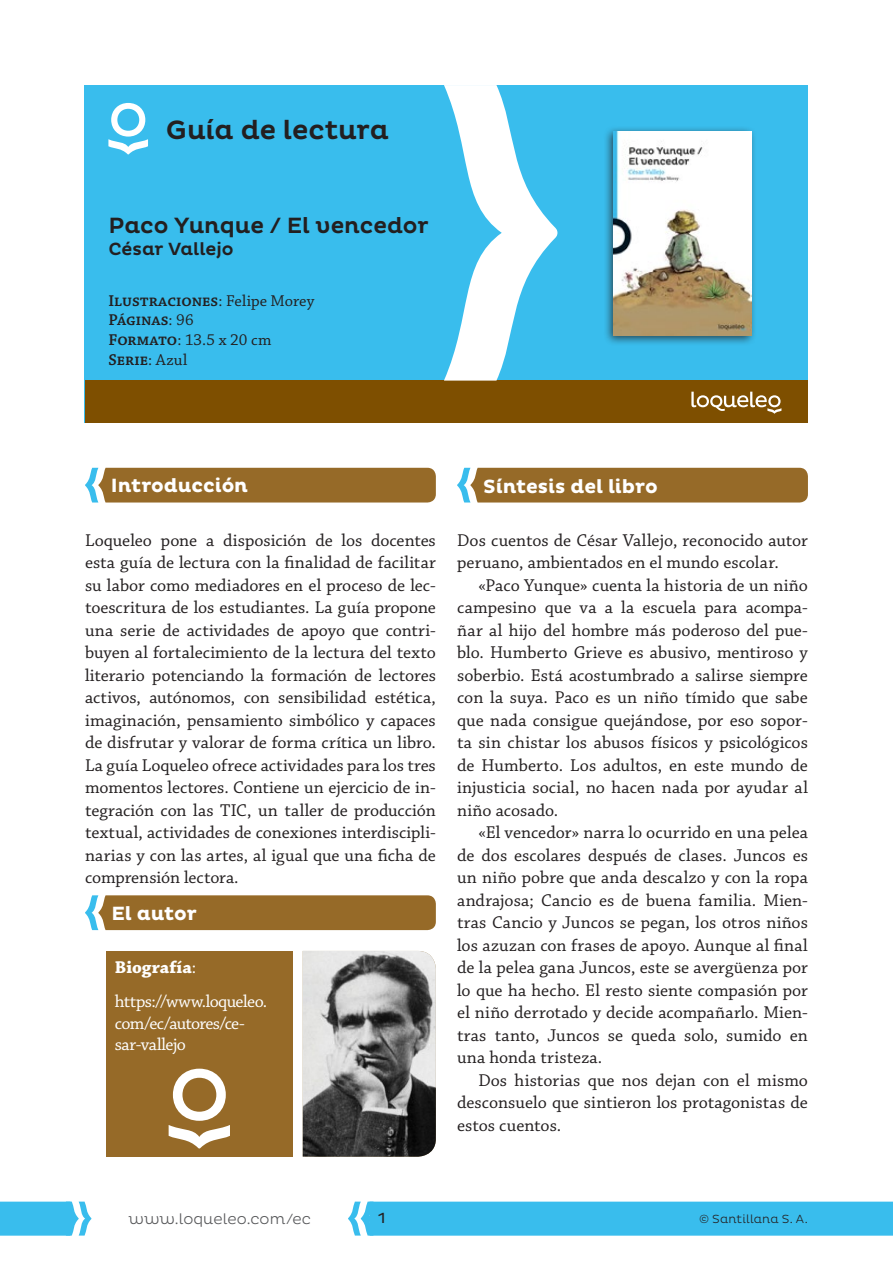
<style>
.page{position:relative;width:893px;height:1263px;background:#fff}
.page>*{position:absolute;margin:0;border:0;box-sizing:border-box;transform-origin:0 0}
.TITULO_DE_GUIA{font:500 27px "Pluto";letter-spacing:-.005em;color:#231f20}
.AUTOR{font:500 22.5px "Pluto";letter-spacing:-.005em;color:#231f20}
.TITULOS{font:700 19.5px "Pluto";letter-spacing:-.005em;color:#fff}
.TEXTO_GENERAL{font:18px/22.5px "Chaparral Pro";color:#231f20;text-align:justify}
.TEXTO_GENERAL-2{font:18px/21.6px "Chaparral Pro";letter-spacing:-.035em;color:#fff}
.AUTOR-2{font:500 18px "Pluto";letter-spacing:-.005em;color:#231f20}
.TEXTO_GENERAL-3{font:700 18px "Chaparral Pro";letter-spacing:.005em;color:#fff}
.t1{font:600 16.5px "Chaparral Pro";color:#231f20}
.t2{font:16.5px "Chaparral Pro";color:#231f20}
.t3{font:300 15px "Pluto";letter-spacing:.005em;color:#57585a}
.FOLIO{font:15px "Pluto";color:#231f20}
.t4{font:300 12px "Pluto";letter-spacing:.01em;color:#231f20}
.s1{font-weight:400}
.s2{font-weight:600}
</style>
<div class="page">
<svg style="left:0;top:1201px;width:91px;height:35px;background:#54c6ef"></svg>
<svg style="left:348px;top:1201px;width:545px;height:35px;background:#42c0ed"></svg>
<div style="left:85px;top:86px;width:723px;height:337px;background:#39bded"></div>
<div style="left:85px;top:381px;width:723px;height:42px;background:#7e4f00"></div>
<svg style="left:108px;top:103px;width:40px;height:51px"></svg>
<svg style="left:444px;top:85px;width:113px;height:296px"></svg>
<div style="left:603px;top:125px;width:154px;height:220px;background:#231f20;opacity:.75"></div>
<img style="left:614px;top:131px;width:137px;height:204px">
<img style="left:303px;top:951px;width:133px;height:206px">
<svg style="left:691px;top:392px;width:90px;height:22px"></svg>
<div style="left:85px;top:468px;width:351px;height:34px;background:#966a28"></div>
<div style="left:457px;top:468px;width:351px;height:34px;background:#966a28"></div>
<div style="left:106px;top:951px;width:186px;height:206px;background:#966a28"></div>
<svg style="left:85px;top:895px;width:351px;height:35px;background:#997235"></svg>
<svg style="left:169px;top:1069px;width:61px;height:79px"></svg>
<p class="TITULO_DE_GUIA" style="left:166px;top:114px;width:225px">Guía de lectura</p>
<p class="AUTOR" style="left:108px;top:212px;width:322px">Paco Yunque / El vencedor</p>
<p class="AUTOR-2" style="left:108px;top:239px;width:127px">César Vallejo</p>
<p class="t1" style="left:108px;top:291px;width:207px">Ilustraciones<span class="s1">: Felipe Morey</span></p>
<p class="t1" style="left:108px;top:311px;width:87px">Páginas<span class="s1">: 96</span></p>
<p class="t2" style="left:108px;top:331px;width:164px"><span class="s2">Formato</span>: 13.5 x 20 cm</p>
<p class="t1" style="left:108px;top:350px;width:80px">Serie<span class="s1">: Azul</span></p>
<p class="TITULOS" style="left:111px;top:474px;width:139px">Introducción</p>
<p class="TITULOS" style="left:483px;top:475px;width:176px">Síntesis del libro</p>
<p class="TEXTO_GENERAL" style="left:85px;top:529px;width:352px">Loqueleo pone a disposición de los docentes esta guía de lectura con la finalidad de facilitar su labor como mediadores en el proceso de lec&shy;toescritura de los estudiantes. La guía propone una serie de actividades de apoyo que contri&shy;buyen al fortalecimiento de la lectura del texto literario potenciando la formación de lectores activos, autónomos, con sensibilidad estética, imaginación, pensamiento simbólico y capaces de disfrutar y valorar de forma crítica un libro.<br>La guía Loqueleo ofrece actividades para los tres momentos lectores. Contiene un ejercicio de in&shy;tegración con las TIC, un taller de producción textual, actividades de conexiones interdiscipli&shy;narias y con las artes, al igual que una ficha de comprensión lectora.</p>
<p class="TEXTO_GENERAL" style="left:457px;top:529px;width:352px">Dos cuentos de César Vallejo, reconocido autor peruano, ambientados en el mundo escolar.</p>
<p class="TEXTO_GENERAL" style="left:457px;top:574px;width:352px;text-indent:21px">«Paco Yunque» cuenta la historia de un niño campesino que va a la escuela para acompa&shy;ñar al hijo del hombre más poderoso del pue&shy;blo. Humberto Grieve es abusivo, mentiroso y soberbio. Está acostumbrado a salirse siempre con la suya. Paco es un niño tímido que sabe que nada consigue quejándose, por eso sopor&shy;ta sin chistar los abusos físicos y psicológicos de Humberto. Los adultos, en este mundo de injusticia social, no hacen nada por ayudar al niño acosado.</p>
<p class="TEXTO_GENERAL" style="left:457px;top:822px;width:352px;text-indent:21px">«El vencedor» narra lo ocurrido en una pelea de dos escolares después de clases. Juncos es un niño pobre que anda descalzo y con la ropa andrajosa; Cancio es de buena familia. Mien&shy;tras Cancio y Juncos se pegan, los otros niños los azuzan con frases de apoyo. Aunque al final de la pelea gana Juncos, este se avergüenza por lo que ha hecho. El resto siente compasión por el niño derrotado y decide acompañarlo. Mien&shy;tras tanto, Juncos se queda solo, sumido en una honda tristeza.</p>
<p class="TEXTO_GENERAL" style="left:457px;top:1069px;width:352px;text-indent:21px">Dos historias que nos dejan con el mismo desconsuelo que sintieron los protagonistas de estos cuentos.</p>
<p class="TITULOS" style="left:111px;top:902px;width:87px">El autor</p>
<p class="TEXTO_GENERAL-3" style="left:115px;top:956px;width:83px">Biografía<span class="s1">:</span></p>
<p class="TEXTO_GENERAL-2" style="left:115px;top:991px;width:154px">https://www.loqueleo. com/ec/autores/ce&shy;sar-vallejo</p>
<p class="t3" style="left:128px;top:1210px;width:184px">www.loqueleo.com/ec</p>
<p class="FOLIO" style="left:378px;top:1209px;width:9px">1</p>
<p class="t4" style="left:699px;top:1212px;width:110px">© Santillana S. A.</p>
</div>
